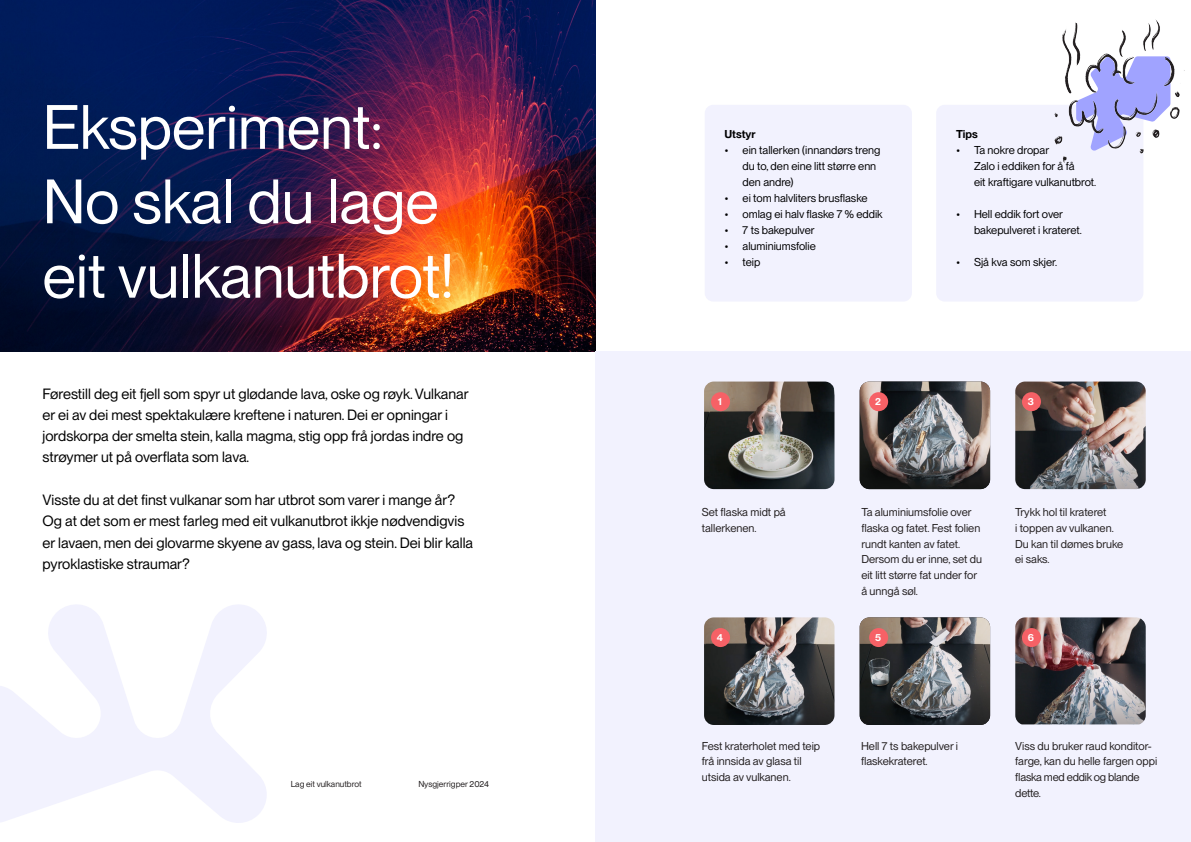
<style>
.page{position:relative;width:1191px;height:842px;background:#fff}
.page>*{position:absolute;margin:0;border:0;box-sizing:border-box;transform-origin:0 0}
.Display_1__61_2_72pt{font:61.2px/74.4px "PP Neue Montreal";color:#fff}
.Ingress__14_6_17pt{font:14.6px/21.3px "PP Neue Montreal";color:#000001}
.Brødtekst__11_2_13pt{font:11.2px/15.9px "PP Neue Montreal";color:#231f20}
.t1{font:11.2px/15.9px "PP Neue Montreal";color:#000001}
.Brødtekst_tittel__10_2_12pt{font:600 11.2px "PP Neue Montreal";color:#000001}
.t2{font:600 10px "PP Neue Montreal";color:#fff}
.Datatekst__8_5_10pt{font:8.5px "PP Neue Montreal";color:#231f20}
</style>
<div class="page">
<img style="left:0;top:0;width:595px;height:351px">
<div style="left:595px;top:351px;width:596px;height:491px;background:#f2f2fe"></div>
<img style="left:704px;top:382px;width:130px;height:107px">
<img style="left:704px;top:617px;width:130px;height:108px">
<img style="left:859px;top:382px;width:131px;height:107px">
<img style="left:859px;top:617px;width:131px;height:108px">
<img style="left:1015px;top:382px;width:130px;height:107px">
<img style="left:1015px;top:617px;width:130px;height:107px">
<div style="left:711px;top:392px;width:19px;height:19px;background:#f66166;border-radius:50%"></div>
<div style="left:711px;top:628px;width:19px;height:19px;background:#f66166;border-radius:50%"></div>
<div style="left:869px;top:392px;width:19px;height:19px;background:#f66166;border-radius:50%"></div>
<div style="left:869px;top:628px;width:19px;height:19px;background:#f66166;border-radius:50%"></div>
<div style="left:1022px;top:392px;width:19px;height:19px;background:#f66166;border-radius:50%"></div>
<div style="left:1022px;top:628px;width:19px;height:19px;background:#f66166;border-radius:50%"></div>
<div style="left:704px;top:105px;width:208px;height:197px;background:#f2f2fe;border-radius:9px"></div>
<div style="left:936px;top:105px;width:207px;height:197px;background:#f2f2fe;border-radius:9px"></div>
<svg style="left:0;top:605px;width:267px;height:218px"></svg>
<img style="left:1054px;top:19px;width:126px;height:143px">
<p class="Display_1__61_2_72pt" style="left:43px;top:90px;width:413px">Eksperiment:<br>No skal du lage eit vulkanutbrot!</p>
<p class="Ingress__14_6_17pt" style="left:43px;top:383px;width:428px">Førestill deg eit fjell som spyr ut glødande lava, oske og røyk. Vulkanar er ei av dei mest spektakulære kreftene i naturen. Dei er opningar i jordskorpa der smelta stein, kalla magma, stig opp frå jordas indre og strøymer ut på overflata som lava.</p>
<p class="Ingress__14_6_17pt" style="left:43px;top:489px;width:432px">Visste du at det finst vulkanar som har utbrot som varer i mange år?<br>Og at det som er mest farleg med eit vulkanutbrot ikkje nødvendigvis er lavaen, men dei glovarme skyene av gass, lava og stein. Dei blir kalla pyroklastiske straumar?</p>
<p class="Datatekst__8_5_10pt" style="left:291px;top:779px;width:72px">Lag eit vulkanutbrot</p>
<p class="Datatekst__8_5_10pt" style="left:418px;top:779px;width:72px">Nysgjerrigper 2024</p>
<p class="Brødtekst_tittel__10_2_12pt" style="left:724px;top:128px;width:33px">Utstyr</p>
<p class="t1" style="left:742px;top:142px;width:139px;text-indent:-18px">• ein tallerken (innandørs treng du to, den eine litt større enn den andre)</p>
<p class="t1" style="left:724px;top:190px;width:144px">• ei tom halvliters brusflaske</p>
<p class="t1" style="left:724px;top:206px;width:160px">• omlag ei halv flaske 7 % eddik</p>
<p class="t1" style="left:724px;top:222px;width:91px">• 7 ts bakepulver</p>
<p class="t1" style="left:724px;top:238px;width:93px">• aluminiumsfolie</p>
<p class="t1" style="left:724px;top:254px;width:37px">• teip</p>
<p class="Brødtekst_tittel__10_2_12pt" style="left:956px;top:128px;width:23px">Tips</p>
<p class="t1" style="left:974px;top:142px;width:124px;text-indent:-18px">• Ta nokre dropar<br>Zalo i eddiken for å få<br>eit kraftigare vulkanutbrot.</p>
<p class="t1" style="left:974px;top:206px;width:109px;text-indent:-18px">• Hell eddik fort over bakepulveret i krateret.</p>
<p class="t1" style="left:956px;top:254px;width:103px">• Sjå kva som skjer.</p>
<p class="t2" style="left:718px;top:395px;width:5px">1</p>
<p class="t2" style="left:875px;top:395px;width:7px">2</p>
<p class="t2" style="left:1028px;top:395px;width:8px">3</p>
<p class="Brødtekst__11_2_13pt" style="left:702px;top:504px;width:85px">Set flaska midt på tallerkenen.</p>
<p class="Brødtekst__11_2_13pt" style="left:861px;top:504px;width:122px">Ta aluminiumsfolie over flaska og fatet. Fest folien rundt kanten av fatet.<br>Dersom du er inne, set du eit litt større fat under for å unngå søl.</p>
<p class="Brødtekst__11_2_13pt" style="left:1015px;top:504px;width:110px">Trykk hol til krateret<br>i toppen av vulkanen.<br>Du kan til dømes bruke ei saks.</p>
<p class="t2" style="left:717px;top:631px;width:8px">4</p>
<p class="t2" style="left:875px;top:631px;width:8px">5</p>
<p class="t2" style="left:1027px;top:631px;width:8px">6</p>
<p class="Brødtekst__11_2_13pt" style="left:702px;top:737px;width:120px">Fest kraterholet med teip frå innsida av glasa til utsida av vulkanen.</p>
<p class="Brødtekst__11_2_13pt" style="left:861px;top:737px;width:99px">Hell 7 ts bakepulver i flaskekrateret.</p>
<p class="Brødtekst__11_2_13pt" style="left:1015px;top:737px;width:143px">Viss du bruker raud konditor&shy;farge, kan du helle fargen oppi flaska med eddik og blande dette.</p>
</div>
